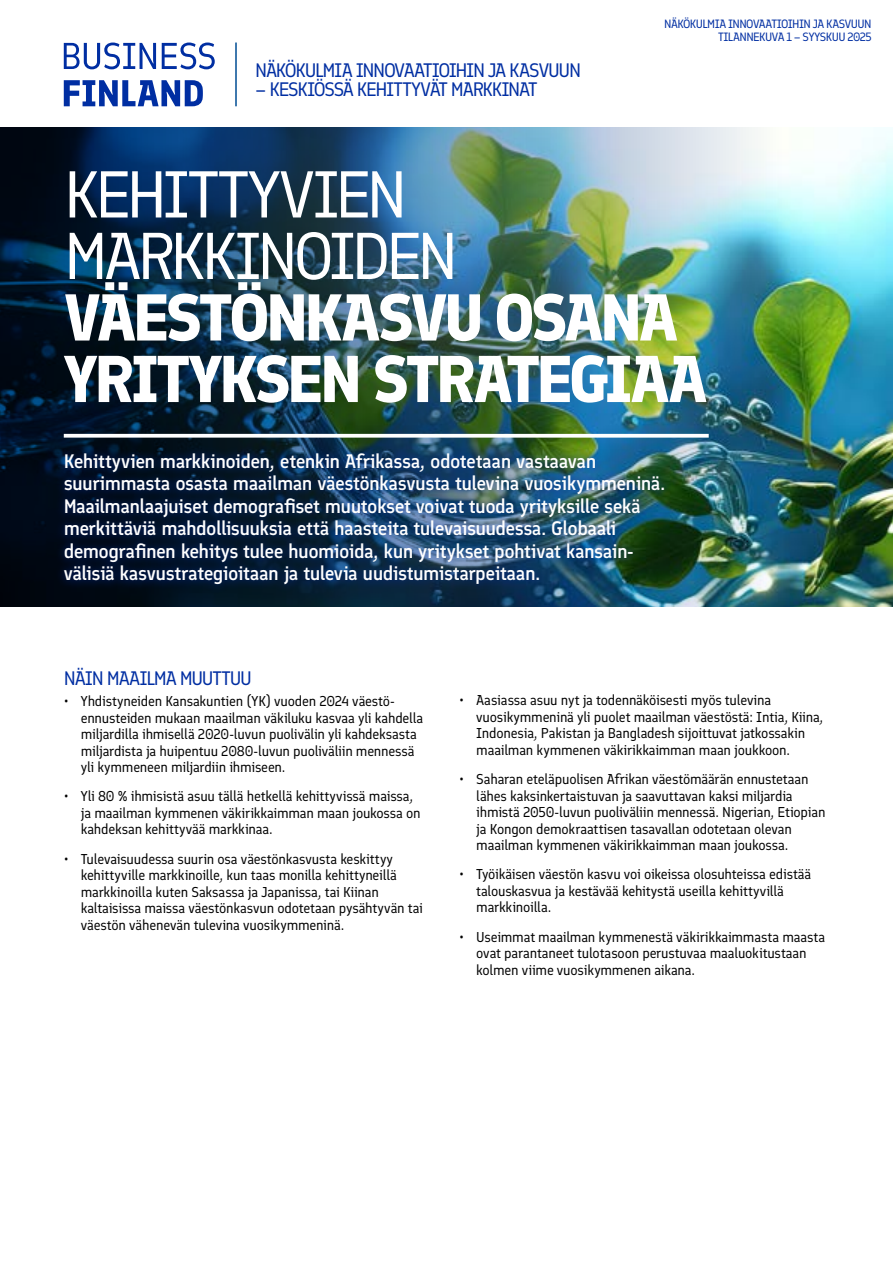
<style>
.page{position:relative;width:893px;height:1263px;background:#fff}
.page>*{position:absolute;margin:0;border:0;box-sizing:border-box;transform-origin:0 0}
.t1{font:700 66px/61.5px "Finlandica";letter-spacing:-.06em;color:#fff}
.t2{font:66px/61.5px "Finlandica";letter-spacing:-.065em;color:#fff}
.t3{font:500 19.5px/22.5px "Finlandica";letter-spacing:-.03em;color:#fff}
.t4{font:19.5px "Finlandica";letter-spacing:-.065em;color:#002ea2}
.t5{font:14.25px/16.5px "Finlandica";letter-spacing:-.015em;color:#000}
.t6{font:12px/13.5px "Finlandica";letter-spacing:-.045em;color:#002ea2;text-align:right}
</style>
<div class="page">
<img style="left:829px;top:128px;width:64px;height:478px">
<svg style="left:64px;top:43px;width:151px;height:63px"></svg>
<img style="left:0;top:128px;width:829px;height:478px">
<svg style="left:64px;top:434px;width:645px;height:4px"></svg>
<div style="left:54px;top:444px;width:618px;height:150px;background:#002ea2;opacity:.33"></div>
<hr style="left:235px;top:43px;width:2px;height:63px;background:#004d93">
<h2 class="t4" style="left:255px;top:55px;width:327px">NÄKÖKULMIA INNOVAATIOIHIN JA KASVUUN</h2>
<h2 class="t4" style="left:255px;top:75px;width:284px">– KESKIÖSSÄ KEHITTYVÄT MARKKINAT</h2>
<p class="t6" style="left:664px;top:16px;width:209px">NÄKÖKULMIA INNOVAATIOIHIN JA KASVUUN<br>TILANNEKUVA 1 – SYYSKUU 2025</p>
<h1 class="t2" style="left:64px;top:160px;width:396px">KEHITTYVIEN<br>MARKKINOIDEN</h1>
<h1 class="t1" style="left:64px;top:282px;width:646px">VÄESTÖNKASVU OSANA<br>YRITYKSEN STRATEGIAA</h1>
<p class="t3" style="left:64px;top:448px;width:603px">Kehittyvien markkinoiden, etenkin Afrikassa, odotetaan vastaavan suurimmasta osasta maailman väestönkasvusta tulevina vuosikymmeninä.<br>Maailmanlaajuiset demografiset muutokset voivat tuoda yrityksille sekä merkittäviä mahdollisuuksia että haasteita tulevaisuudessa. Globaali demografinen kehitys tulee huomioida, kun yritykset pohtivat kansain&shy;välisiä kasvustrategioitaan ja tulevia uudistumistarpeitaan.</p>
<h2 class="t4" style="left:64px;top:664px;width:190px">NÄIN MAAILMA MUUTTUU</h2>
<p class="t5" style="left:81px;top:692px;width:344px;text-indent:-17px">• Yhdistyneiden Kansakuntien (YK) vuoden 2024 väestö&shy;ennusteiden mukaan maailman väkiluku kasvaa yli kahdella miljardilla ihmisellä 2020-luvun puolivälin yli kahdeksasta miljardista ja huipentuu 2080-luvun puoliväliin mennessä yli kymmeneen miljardiin ihmiseen.</p>
<p class="t5" style="left:81px;top:787px;width:341px;text-indent:-17px">• Yli 80 % ihmisistä asuu tällä hetkellä kehittyvissä maissa, ja maailman kymmenen väkirikkaimman maan joukossa on kahdeksan kehittyvää markkinaa.</p>
<p class="t5" style="left:81px;top:849px;width:344px;text-indent:-17px">• Tulevaisuudessa suurin osa väestönkasvusta keskittyy kehittyville markkinoille, kun taas monilla kehittyneillä markkinoilla kuten Saksassa ja Japanissa, tai Kiinan kaltaisissa maissa väestönkasvun odotetaan pysähtyvän tai väestön vähenevän tulevina vuosikymmeninä.</p>
<p class="t5" style="left:476px;top:691px;width:349px;text-indent:-17px">• Aasiassa asuu nyt ja todennäköisesti myös tulevina vuosikymmeninä yli puolet maailman väestöstä: Intia, Kiina, Indonesia, Pakistan ja Bangladesh sijoittuvat jatkossakin maailman kymmenen väkirikkaimman maan joukkoon.</p>
<p class="t5" style="left:476px;top:770px;width:351px;text-indent:-17px">• Saharan eteläpuolisen Afrikan väestömäärän ennustetaan lähes kaksinkertaistuvan ja saavuttavan kaksi miljardia ihmistä 2050-luvun puoliväliin mennessä. Nigerian, Etiopian ja Kongon demokraattisen tasavallan odotetaan olevan maailman kymmenen väkirikkaimman maan joukossa.</p>
<p class="t5" style="left:476px;top:865px;width:337px;text-indent:-17px">• Työikäisen väestön kasvu voi oikeissa olosuhteissa edistää talouskasvua ja kestävää kehitystä useilla kehittyvillä markkinoilla.</p>
<p class="t5" style="left:476px;top:927px;width:350px;text-indent:-17px">• Useimmat maailman kymmenestä väkirikkaimmasta maasta ovat parantaneet tulotasoon perustuvaa maaluokitustaan kolmen viime vuosikymmenen aikana.</p>
</div>
